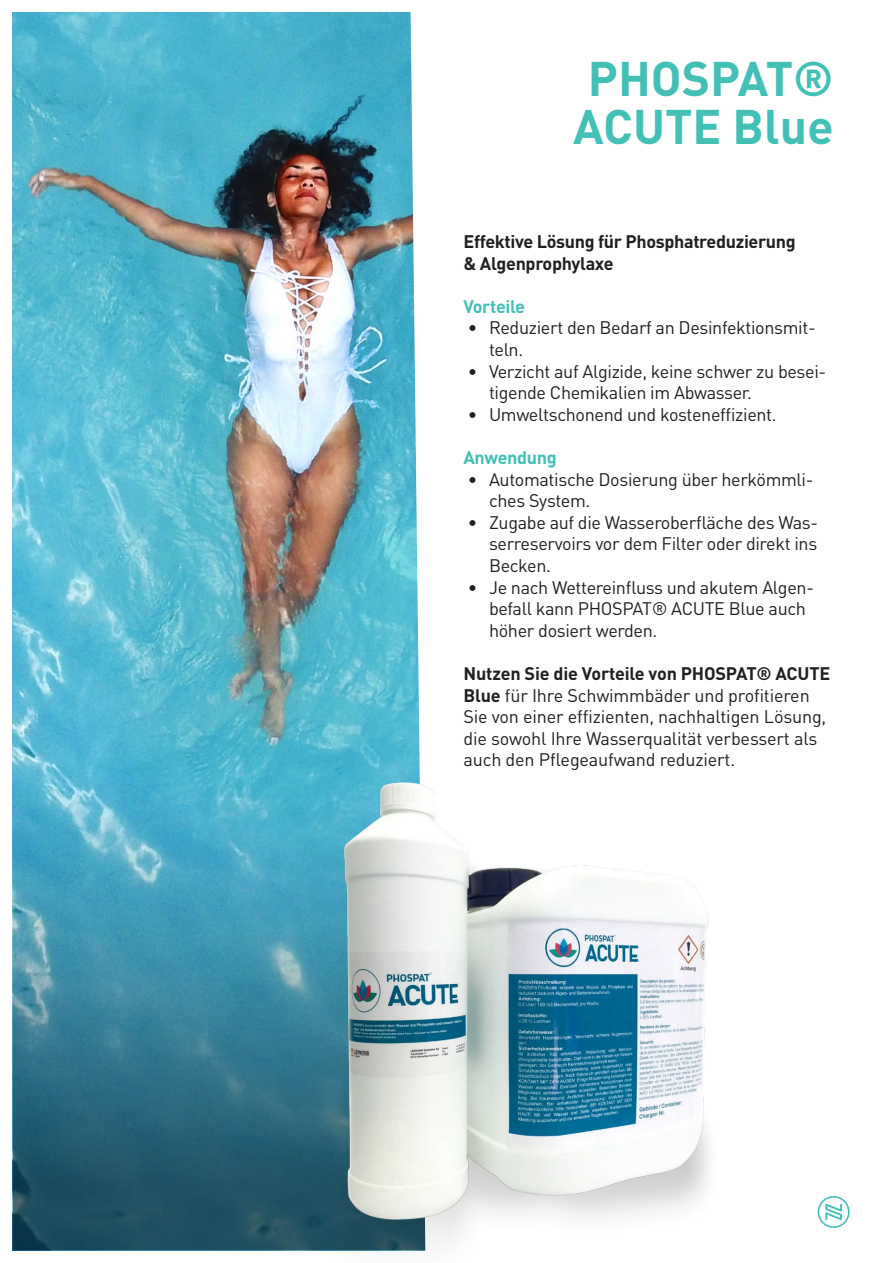
<style>
.page{position:relative;width:893px;height:1263px;background:#fff}
.page>*{position:absolute;margin:0;border:0;box-sizing:border-box;transform-origin:0 0}
.t1{font:700 48px/48px "DIN Pro";color:#43c0b6;text-align:center}
.t2{font:18px/21.6px "DIN Pro";letter-spacing:-.02em;color:#231f20}
.t3{font:700 18px/21.6px "DIN Pro";letter-spacing:-.02em;color:#231f20}
.t4{font:700 18px "DIN Pro";letter-spacing:-.02em;color:#43c0b6}
.s1{font-weight:700}
</style>
<div class="page">
<img style="left:13px;top:13px;width:397px;height:448px">
<svg style="left:818px;top:1196px;width:32px;height:32px"></svg>
<img style="left:12px;top:461px;width:698px;height:790px">
<h1 class="t1" style="left:573px;top:53px;width:262px">PHOSPAT®<br>ACUTE Blue</h1>
<p class="t3" style="left:463px;top:230px;width:334px">Effektive Lösung für Phosphatreduzierung &amp; Algenprophylaxe</p>
<p class="t4" style="left:463px;top:294px;width:63px">Vorteile</p>
<p class="t2" style="left:489px;top:316px;width:328px;text-indent:-21px">• Reduziert den Bedarf an Desinfektionsmit&shy;teln.</p>
<p class="t2" style="left:489px;top:360px;width:339px;text-indent:-21px">• Verzicht auf Algizide, keine schwer zu besei&shy;tigende Chemikalien im Abwasser.</p>
<p class="t2" style="left:468px;top:403px;width:310px">• Umweltschonend und kosteneffizient.</p>
<p class="t4" style="left:463px;top:445px;width:95px">Anwendung</p>
<p class="t2" style="left:489px;top:468px;width:326px;text-indent:-21px">• Automatische Dosierung über herkömmli&shy;ches System.</p>
<p class="t2" style="left:489px;top:511px;width:331px;text-align:justify;text-indent:-21px">• Zugabe auf die Wasseroberfläche des Was&shy;serreservoirs vor dem Filter oder direkt ins Becken.</p>
<p class="t2" style="left:489px;top:576px;width:326px;text-indent:-21px">• Je nach Wettereinfluss und akutem Algen&shy;befall kann PHOSPAT® ACUTE Blue auch höher dosiert werden.</p>
<p class="t2" style="left:463px;top:662px;width:368px"><span class="s1">Nutzen Sie die Vorteile von PHOSPAT® ACUTE Blue</span> für Ihre Schwimmbäder und profitieren Sie von einer effizienten, nachhaltigen Lösung, die sowohl Ihre Wasserqualität verbessert als auch den Pflegeaufwand reduziert.</p>
</div>
